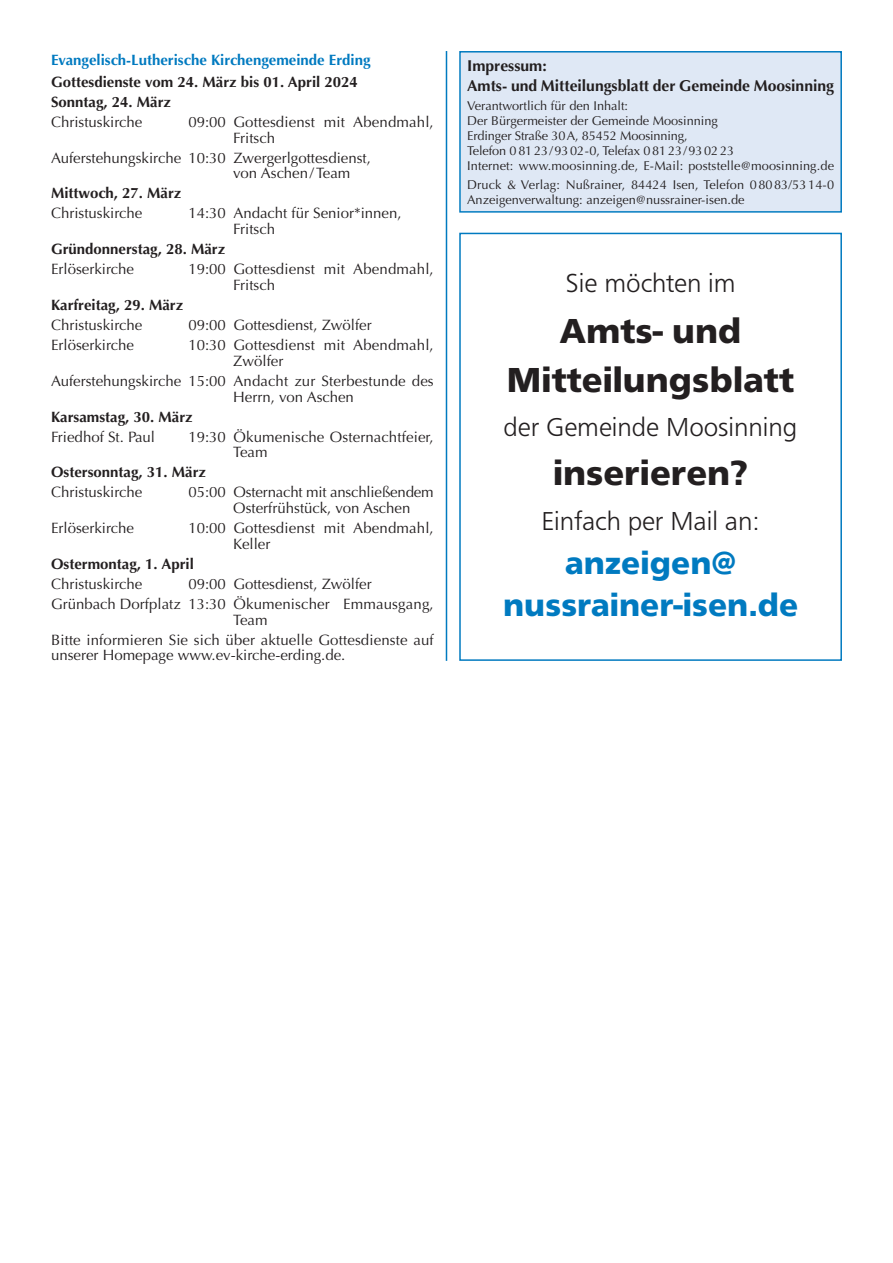
<style>
.page{position:relative;width:893px;height:1263px;background:#fff}
.page>*{position:absolute;margin:0;border:0;box-sizing:border-box;transform-origin:0 0}
.t1{font:700 36px/49.1px "Front Page";color:#231f20;text-align:center}
.t2{font:700 33px/41.5px "Front Page";color:#007ac0;text-align:center}
.t3{font:300 27px "Front Page";color:#231f20}
.t4{font:700 15.75px/20px "Optima";color:#231f20}
.t5{font:15px/15.8px "Optima";color:#231f20}
.t6{font:700 15px/20px "Optima";color:#231f20}
.t7{font:700 15px "Optima";color:#007ac0}
.t8{font:12.75px/15px "Optima";color:#231f20}
</style>
<div class="page">
<div style="left:459px;top:233px;width:383px;height:428px;border:2px solid #007ac0"></div>
<hr style="left:446px;top:51px;width:1px;height:610px;background:#007ac0">
<div style="left:461px;top:53px;width:379px;height:158px;background:#dfe8f5"></div>
<div style="left:459px;top:51px;width:383px;height:162px;border:2px solid #007ac0"></div>
<p class="t7" style="left:51px;top:54px;width:321px">Evangelisch-Lutherische Kirchengemeinde Erding</p>
<p class="t6" style="left:51px;top:73px;width:308px">Gottesdienste vom 24. März bis 01. April 2024<br>Sonntag, 24. März</p>
<p class="t5" style="left:51px;top:115px;width:93px">Christuskirche</p>
<p class="t5" style="left:233px;top:115px;width:202px;text-indent:-45px">09:00 Gottesdienst mit Abendmahl,<br>Fritsch</p>
<p class="t5" style="left:233px;top:151px;width:139px;text-indent:-182px">Auferstehungskirche 10:30 Zwergerlgottesdienst, von Aschen / Team</p>
<p class="t6" style="left:51px;top:185px;width:132px">Mittwoch, 27. März</p>
<p class="t5" style="left:51px;top:207px;width:93px">Christuskirche</p>
<p class="t5" style="left:233px;top:207px;width:170px;text-indent:-45px">14:30 Andacht für Senior*innen,<br>Fritsch</p>
<p class="t6" style="left:51px;top:241px;width:176px">Gründonnerstag, 28. März</p>
<p class="t5" style="left:51px;top:263px;width:84px">Erlöserkirche</p>
<p class="t5" style="left:233px;top:263px;width:202px;text-indent:-45px">19:00 Gottesdienst mit Abendmahl,<br>Fritsch</p>
<p class="t6" style="left:51px;top:296px;width:134px">Karfreitag, 29. März</p>
<p class="t5" style="left:51px;top:318px;width:93px">Christuskirche</p>
<p class="t5" style="left:188px;top:318px;width:185px">09:00 Gottesdienst, Zwölfer</p>
<p class="t5" style="left:51px;top:338px;width:84px">Erlöserkirche</p>
<p class="t5" style="left:233px;top:338px;width:202px;text-indent:-45px">10:30 Gottesdienst mit Abendmahl,<br>Zwölfer</p>
<p class="t5" style="left:233px;top:374px;width:202px;text-indent:-182px">Auferstehungskirche 15:00 Andacht zur Sterbestunde des<br>Herrn, von Aschen</p>
<p class="t6" style="left:51px;top:408px;width:143px">Karsamstag, 30. März</p>
<p class="t5" style="left:51px;top:430px;width:105px">Friedhof St. Paul</p>
<p class="t5" style="left:233px;top:430px;width:202px;text-indent:-45px">19:30 Ökumenische Osternachtfeier,<br>Team</p>
<p class="t6" style="left:51px;top:464px;width:157px">Ostersonntag, 31. März</p>
<p class="t5" style="left:51px;top:486px;width:93px">Christuskirche</p>
<p class="t5" style="left:233px;top:486px;width:202px;text-indent:-45px">05:00 Osternacht mit anschließendem<br>Osterfrühstück, von Aschen</p>
<p class="t5" style="left:51px;top:522px;width:84px">Erlöserkirche</p>
<p class="t5" style="left:233px;top:522px;width:202px;text-indent:-45px">10:00 Gottesdienst mit Abendmahl,<br>Keller</p>
<p class="t6" style="left:51px;top:555px;width:144px">Ostermontag, 1. April</p>
<p class="t5" style="left:51px;top:577px;width:93px">Christuskirche</p>
<p class="t5" style="left:51px;top:575px;width:384px;line-height:20px;text-indent:137px">09:00 Gottesdienst, Zwölfer<br>Grünbach Dorfplatz 13:30 Ökumenischer Emmausgang,</p>
<p class="t5" style="left:51px;top:611px;width:384px;line-height:20px;text-indent:182px">Team<br>Bitte informieren Sie sich über aktuelle Gottesdienste auf</p>
<p class="t5" style="left:51px;top:649px;width:296px">unserer Homepage www.ev-kirche-erding.de.</p>
<p class="t4" style="left:467px;top:57px;width:368px">Impressum:<br>Amts- und Mitteilungsblatt der Gemeinde Moosinning</p>
<p class="t8" style="left:467px;top:99px;width:368px">Verantwortlich für den Inhalt:<br>Der Bürgermeister der Gemeinde Moosinning<br>Erdinger Straße 30 A, 85452 Moosinning,<br>Telefon 0 81 23/93 02-0, Telefax 0 81 23/93 02 23<br>Internet: www.moosinning.de, E-Mail: poststelle@moosinning.de</p>
<p class="t8" style="left:467px;top:179px;width:368px">Druck &amp; Verlag: Nußrainer, 84424 Isen, Telefon 08083/53 14-0<br>Anzeigenverwaltung: anzeigen@nussrainer-isen.de</p>
<h3 class="t3" style="left:566px;top:272px;width:171px">Sie möchten im</h3>
<h1 class="t1" style="left:507px;top:309px;width:289px">Amts- und<br>Mitteilungsblatt</h1>
<h3 class="t3" style="left:504px;top:416px;width:296px">der Gemeinde Moosinning</h3>
<h1 class="t1" style="left:553px;top:451px;width:197px">inserieren?</h1>
<h3 class="t3" style="left:541px;top:510px;width:220px">Einfach per Mail an:</h3>
<h2 class="t2" style="left:503px;top:545px;width:297px">anzeigen@ nussrainer-isen.de</h2>
</div>
